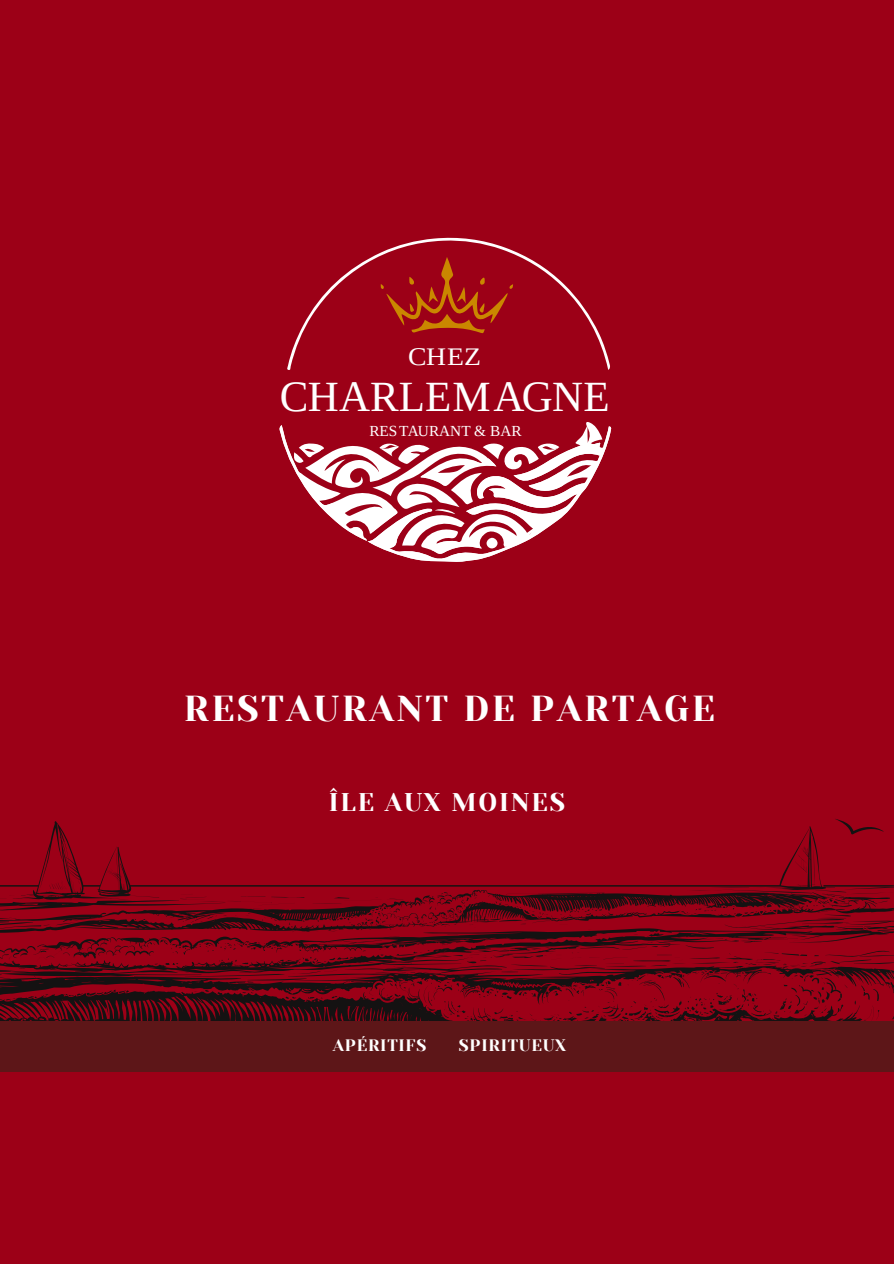
<style>
.page{position:relative;width:894px;height:1264px;background:#fff}
.page>*{position:absolute;margin:0;border:0;box-sizing:border-box;transform-origin:0 0}
.t1{font:42.9px "Liberation Serif";color:#fff}
.t2{font:36px "Yeseva One";letter-spacing:.07em;color:#fff}
.t3{font:25.5px "Yeseva One";letter-spacing:.07em;color:#fff}
.t4{font:25.2px "Liberation Serif";color:#fff;scale:1.1 1}
.t5{font:16.5px "Yeseva One";letter-spacing:.045em;color:#fff}
.t6{font:15.3px "Liberation Serif";color:#fff}
</style>
<div class="page">
<div style="left:0;top:0;width:893px;height:1263px;background:#9c0017"></div>
<svg style="left:0;top:818px;width:893px;height:203px"></svg>
<div style="left:0;top:1021px;width:893px;height:50px;background:#5d1618"></div>
<svg style="left:279px;top:422px;width:332px;height:140px"></svg>
<svg style="left:287px;top:237px;width:323px;height:133px"></svg>
<h3 class="t4" style="left:408px;top:343px;width:68px">CHEZ</h3>
<h1 class="t1" style="left:280px;top:372px;width:331px">CHARLEMAGNE</h1>
<p class="t6" style="left:369px;top:422px;width:154px">RESTAURANT &amp; BAR</p>
<h1 class="t2" style="left:184px;top:688px;width:532px">RESTAURANT DE PARTAGE</h1>
<h2 class="t3" style="left:329px;top:788px;width:237px">ÎLE AUX MOINES</h2>
<p class="t5" style="left:333px;top:1035px;width:95px">APÉRITIFS</p>
<p class="t5" style="left:459px;top:1035px;width:109px">SPIRITUEUX</p>
</div>
